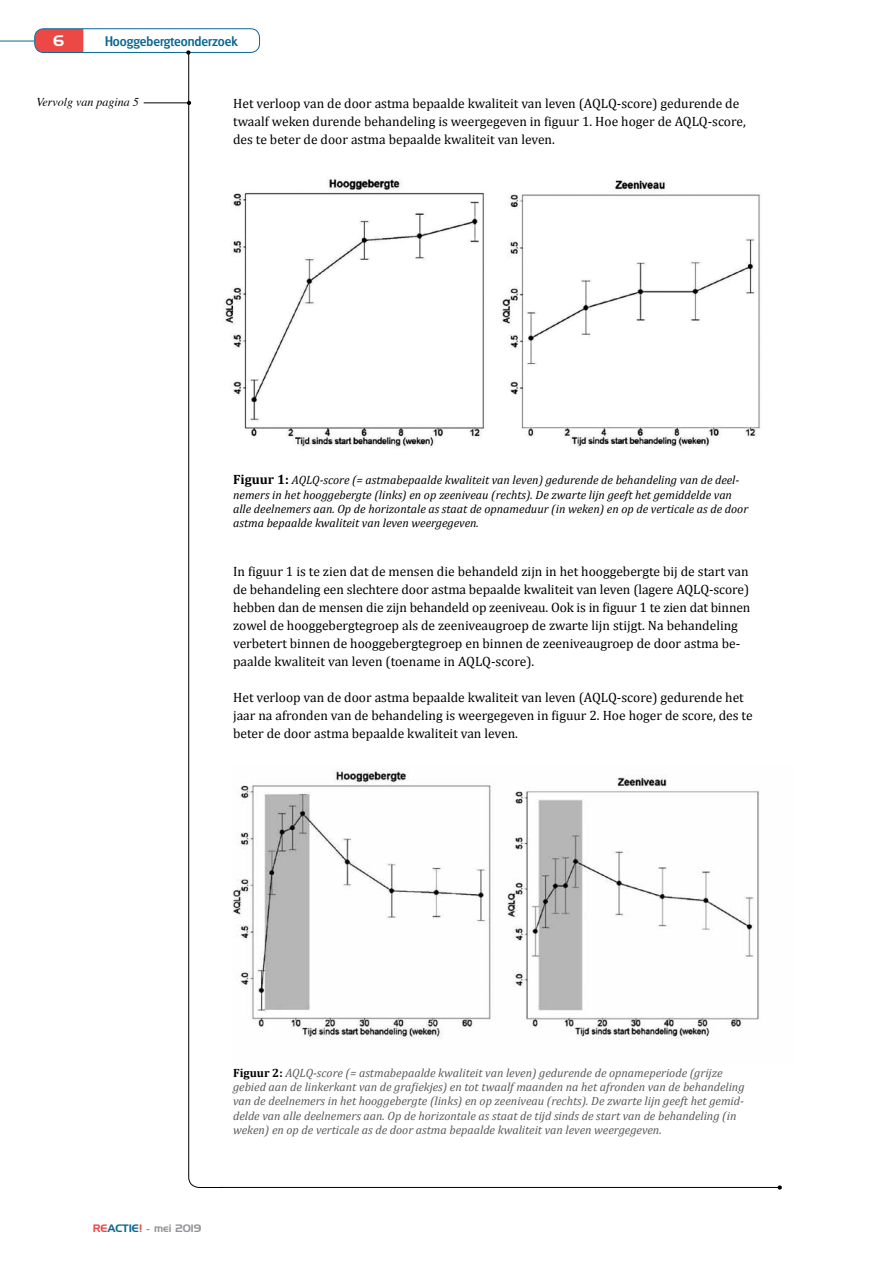
<style>
.page{position:relative;width:893px;height:1263px;background:#fff}
.page>*{position:absolute;margin:0;border:0;box-sizing:border-box;transform-origin:0 0}
.t1{font:15px "Handel Gothic BT";color:#fff}
.t2{font:13.5px/18px "Cambria";color:#000}
.t3{font:500 13.5px "Glasgow";color:#0c6790}
.t4{font:italic 12px/14.4px "Cambria";color:#58595b}
.t5{font:italic 12px/14.4px "Cambria";color:#000}
.t6{font:italic 12px "Times";color:#000}
.t7{font:10.5px "Handel Gothic BT";color:#939598}
.s1{font-weight:700;font-style:normal;font-size:13.5px}
.s2{font-weight:700;font-style:normal;color:#000}
.s3{color:#ec4946}
.s4{color:#0c6790}
.s5{font-size:9px}
</style>
<div class="page">
<hr style="left:0;top:41px;width:34px;height:1px;background:#0c6790">
<svg style="left:36px;top:30px;width:47px;height:22px"></svg>
<div style="left:34px;top:28px;width:226px;height:25px;border:1px solid #0c6790;border-radius:9px"></div>
<img style="left:232px;top:770px;width:527px;height:270px">
<svg style="left:186px;top:50px;width:4px;height:5px"></svg>
<hr style="left:144px;top:103px;width:45px;height:1px;background:#000">
<svg style="left:188px;top:1175px;width:36px;height:13px"></svg>
<hr style="left:220px;top:1187px;width:560px;height:1px;background:#000">
<svg style="left:778px;top:1185px;width:4px;height:4px"></svg>
<hr style="left:188px;top:52px;width:1px;height:1123px;background:#000">
<img style="left:224px;top:178px;width:537px;height:270px">
<p class="t1" style="left:53px;top:32px;width:12px">6</p>
<p class="t3" style="left:105px;top:33px;width:134px">Hooggebergteonderzoek</p>
<p class="t6" style="left:36px;top:91px;width:104px">Vervolg van pagina 5</p>
<p class="t2" style="left:233px;top:94px;width:514px">Het verloop van de door astma bepaalde kwaliteit van leven (AQLQ-score) gedurende de twaalf weken durende behandeling is weergegeven in figuur 1. Hoe hoger de AQLQ-score, des te beter de door astma bepaalde kwaliteit van leven.</p>
<p class="t5" style="left:233px;top:472px;width:517px"><span class="s1">Figuur 1:</span> AQLQ-score (= astmabepaalde kwaliteit van leven) gedurende de behandeling van de deel&shy;nemers in het hooggebergte (links) en op zeeniveau (rechts). De zwarte lijn geeft het gemiddelde van alle deelnemers aan. Op de horizontale as staat de opnameduur (in weken) en op de verticale as de door astma bepaalde kwaliteit van leven weergegeven.</p>
<p class="t2" style="left:233px;top:562px;width:519px">In figuur 1 is te zien dat de mensen die behandeld zijn in het hooggebergte bij de start van de behandeling een slechtere door astma bepaalde kwaliteit van leven (lagere AQLQ-score) hebben dan de mensen die zijn behandeld op zeeniveau. Ook is in figuur 1 te zien dat binnen zowel de hooggebergtegroep als de zeeniveaugroep de zwarte lijn stijgt. Na behandeling verbetert binnen de hooggebergtegroep en binnen de zeeniveaugroep de door astma be&shy;paalde kwaliteit van leven (toename in AQLQ-score).</p>
<p class="t2" style="left:233px;top:688px;width:521px">Het verloop van de door astma bepaalde kwaliteit van leven (AQLQ-score) gedurende het jaar na afronden van de behandeling is weergegeven in figuur 2. Hoe hoger de score, des te beter de door astma bepaalde kwaliteit van leven.</p>
<p class="t4" style="left:233px;top:1065px;width:513px"><span class="s2">Figuur 2:</span> AQLQ-score (= astmabepaalde kwaliteit van leven) gedurende de opnameperiode (grijze gebied aan de linkerkant van de grafiekjes) en tot twaalf maanden na het afronden van de behandeling van de deelnemers in het hooggebergte (links) en op zeeniveau (rechts). De zwarte lijn geeft het gemid&shy;delde van alle deelnemers aan. Op de horizontale as staat de tijd sinds de start van de behandeling (in weken) en op de verticale as de door astma bepaalde kwaliteit van leven weergegeven.</p>
<p class="t7" style="left:93px;top:1221px;width:110px"><span class="s3">RE</span><span class="s4">ACTIE</span><span class="s3">!</span> <span class="s5">-</span> mei 2019</p>
</div>
